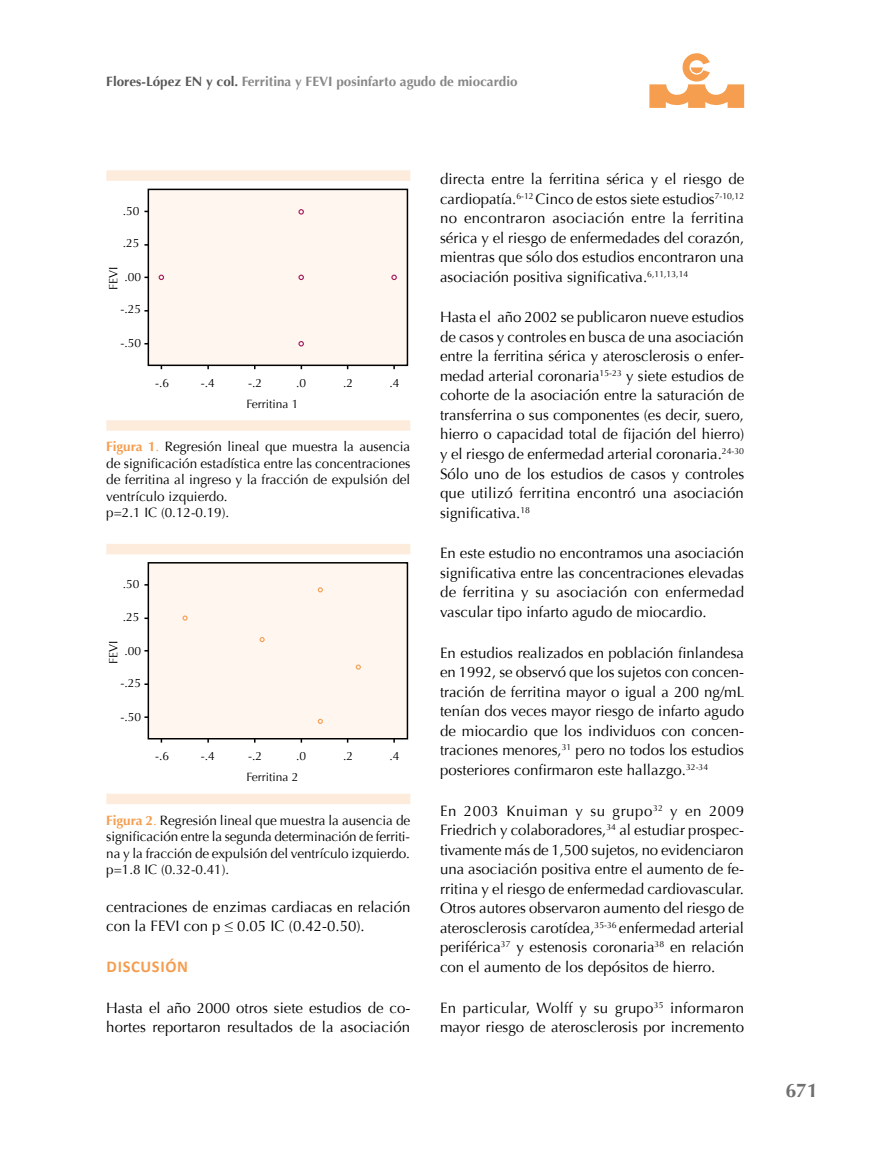
<style>
.page{position:relative;width:893px;height:1149px;background:#fff}
.page>*{position:absolute;margin:0;border:0;box-sizing:border-box;transform-origin:0 0}
.t1{font:700 19.5px "Optima";color:#706f6f}
.t2{font:700 16.5px "Calibri";letter-spacing:.04em;color:#f59e50}
.t3{font:15px/19.5px "Optima";color:#000;text-align:justify}
.t4{font:13.5px/16.5px "Optima";color:#000}
.t5{font:700 13.5px "Optima";color:#878787}
.t6{font:12px "Optima";color:#000}
.s1{color:#575756}
.s2{font-weight:700;color:#f59e50}
.s3{color:#f59e50}
</style>
<div class="page">
<svg style="left:649px;top:53px;width:95px;height:55px"></svg>
<div style="left:148px;top:189px;width:259px;height:176px;background:#fff6ef"></div>
<div style="left:148px;top:188px;width:260px;height:178px;border:2px solid #000"></div>
<svg style="left:298px;top:209px;width:6px;height:5px"></svg>
<svg style="left:298px;top:274px;width:6px;height:6px"></svg>
<svg style="left:298px;top:341px;width:6px;height:5px"></svg>
<svg style="left:391px;top:274px;width:6px;height:6px"></svg>
<svg style="left:159px;top:274px;width:5px;height:6px"></svg>
<div style="left:148px;top:562px;width:259px;height:176px;background:#fff6ef"></div>
<div style="left:148px;top:562px;width:260px;height:177px;border:2px solid #000"></div>
<svg style="left:182px;top:615px;width:6px;height:5px"></svg>
<svg style="left:260px;top:637px;width:5px;height:5px"></svg>
<svg style="left:318px;top:587px;width:5px;height:5px"></svg>
<svg style="left:356px;top:664px;width:5px;height:5px"></svg>
<svg style="left:318px;top:718px;width:5px;height:5px"></svg>
<div style="left:106px;top:420px;width:304px;height:10px;background:#fdebdc"></div>
<div style="left:106px;top:793px;width:304px;height:11px;background:#fdebdc"></div>
<div style="left:106px;top:170px;width:304px;height:11px;background:#fdebdc"></div>
<div style="left:106px;top:543px;width:304px;height:11px;background:#fdebdc"></div>
<p class="t5" style="left:106px;top:74px;width:413px"><span class="s1">Flores-López EN y col.</span> Ferritina y FEVI posinfarto agudo de miocardio</p>
<p class="t6" style="left:123px;top:204px;width:18px">.50</p>
<p class="t6" style="left:123px;top:236px;width:18px">.25</p>
<p class="t6" style="left:124px;top:270px;width:18px">.00</p>
<p class="t6" style="left:120px;top:302px;width:22px">-.25</p>
<p class="t6" style="left:120px;top:336px;width:22px">-.50</p>
<p class="t6" style="left:106px;top:290px;width:25px;rotate:-90deg">FEVI</p>
<p class="t6" style="left:155px;top:375px;width:16px">-.6</p>
<p class="t6" style="left:201px;top:375px;width:16px">-.4</p>
<p class="t6" style="left:248px;top:375px;width:16px">-.2</p>
<p class="t6" style="left:296px;top:375px;width:12px">.0</p>
<p class="t6" style="left:343px;top:375px;width:12px">.2</p>
<p class="t6" style="left:390px;top:375px;width:12px">.4</p>
<p class="t6" style="left:246px;top:396px;width:54px">Ferritina 1</p>
<p class="t4" style="left:106px;top:438px;width:306px"><span class="s2">Figura 1</span><span class="s3">.</span> Regresión lineal que muestra la ausencia de significación estadística entre las concentraciones de ferritina al ingreso y la fracción de expulsión del ventrículo izquierdo.<br>p=2.1 IC (0.12-0.19).</p>
<p class="t6" style="left:123px;top:577px;width:18px">.50</p>
<p class="t6" style="left:123px;top:609px;width:18px">.25</p>
<p class="t6" style="left:124px;top:643px;width:18px">.00</p>
<p class="t6" style="left:120px;top:675px;width:22px">-.25</p>
<p class="t6" style="left:120px;top:709px;width:22px">-.50</p>
<p class="t6" style="left:106px;top:663px;width:25px;rotate:-90deg">FEVI</p>
<p class="t6" style="left:155px;top:748px;width:16px">-.6</p>
<p class="t6" style="left:201px;top:748px;width:16px">-.4</p>
<p class="t6" style="left:248px;top:748px;width:16px">-.2</p>
<p class="t6" style="left:296px;top:748px;width:12px">.0</p>
<p class="t6" style="left:343px;top:748px;width:12px">.2</p>
<p class="t6" style="left:390px;top:748px;width:12px">.4</p>
<p class="t6" style="left:246px;top:769px;width:54px">Ferritina 2</p>
<p class="t4" style="left:106px;top:812px;width:305px;text-align:justify"><span class="s2">Figura 2</span><span class="s3">.</span> Regresión lineal que muestra la ausencia de significación entre la segunda determinación de ferriti&shy;na y la fracción de expulsión del ventrículo izquierdo. p=1.8 IC (0.32-0.41).</p>
<p class="t3" style="left:106px;top:896px;width:306px">centraciones de enzimas cardiacas en relación con la FEVI con p ≤ 0.05 IC (0.42-0.50).</p>
<p class="t2" style="left:107px;top:955px;width:83px">DISCUSIÓN</p>
<p class="t3" style="left:106px;top:997px;width:306px">Hasta el año 2000 otros siete estudios de co&shy;hortes reportaron resultados de la asociación</p>
<p class="t3" style="left:440px;top:169px;width:306px">directa entre la ferritina sérica y el riesgo de cardiopatía.<sup>6-12</sup> Cinco de estos siete estudios<sup>7-10,12 </sup>no encontraron asociación entre la ferritina sérica y el riesgo de enfermedades del corazón, mientras que sólo dos estudios encontraron una asociación positiva significativa.<sup>6,11,13,14</sup></p>
<p class="t3" style="left:440px;top:307px;width:306px">Hasta el año 2002 se publicaron nueve estudios de casos y controles en busca de una asociación entre la ferritina sérica y aterosclerosis o enfer&shy;medad arterial coronaria<sup>15-23</sup> y siete estudios de cohorte de la asociación entre la saturación de transferrina o sus componentes (es decir, suero, hierro o capacidad total de fijación del hierro) y el riesgo de enfermedad arterial coronaria.<sup>24-30<br></sup>Sólo uno de los estudios de casos y controles que utilizó ferritina encontró una asociación significativa.<sup>18</sup></p>
<p class="t3" style="left:440px;top:543px;width:305px">En este estudio no encontramos una asociación significativa entre las concentraciones elevadas de ferritina y su asociación con enfermedad vascular tipo infarto agudo de miocardio.</p>
<p class="t3" style="left:440px;top:643px;width:306px">En estudios realizados en población finlandesa en 1992, se observó que los sujetos con concen&shy;tración de ferritina mayor o igual a 200 ng/mL tenían dos veces mayor riesgo de infarto agudo de miocardio que los individuos con concen&shy;traciones menores,<sup>31</sup> pero no todos los estudios posteriores confirmaron este hallazgo.<sup>32-34</sup></p>
<p class="t3" style="left:440px;top:800px;width:306px">En 2003 Knuiman y su grupo<sup>32</sup> y en 2009<br>Friedrich y colaboradores,<sup>34</sup> al estudiar prospec&shy;tivamente más de 1,500 sujetos, no evidenciaron una asociación positiva entre el aumento de fe&shy;rritina y el riesgo de enfermedad cardiovascular.<br>Otros autores observaron aumento del riesgo de aterosclerosis carotídea,<sup>35-36</sup> enfermedad arterial periférica<sup>37</sup> y estenosis coronaria<sup>38</sup> en relación con el aumento de los depósitos de hierro.</p>
<p class="t3" style="left:440px;top:997px;width:306px">En particular, Wolff y su grupo<sup>35</sup> informaron mayor riesgo de aterosclerosis por incremento</p>
<h1 class="t1" style="left:785px;top:1079px;width:34px">671</h1>
</div>
